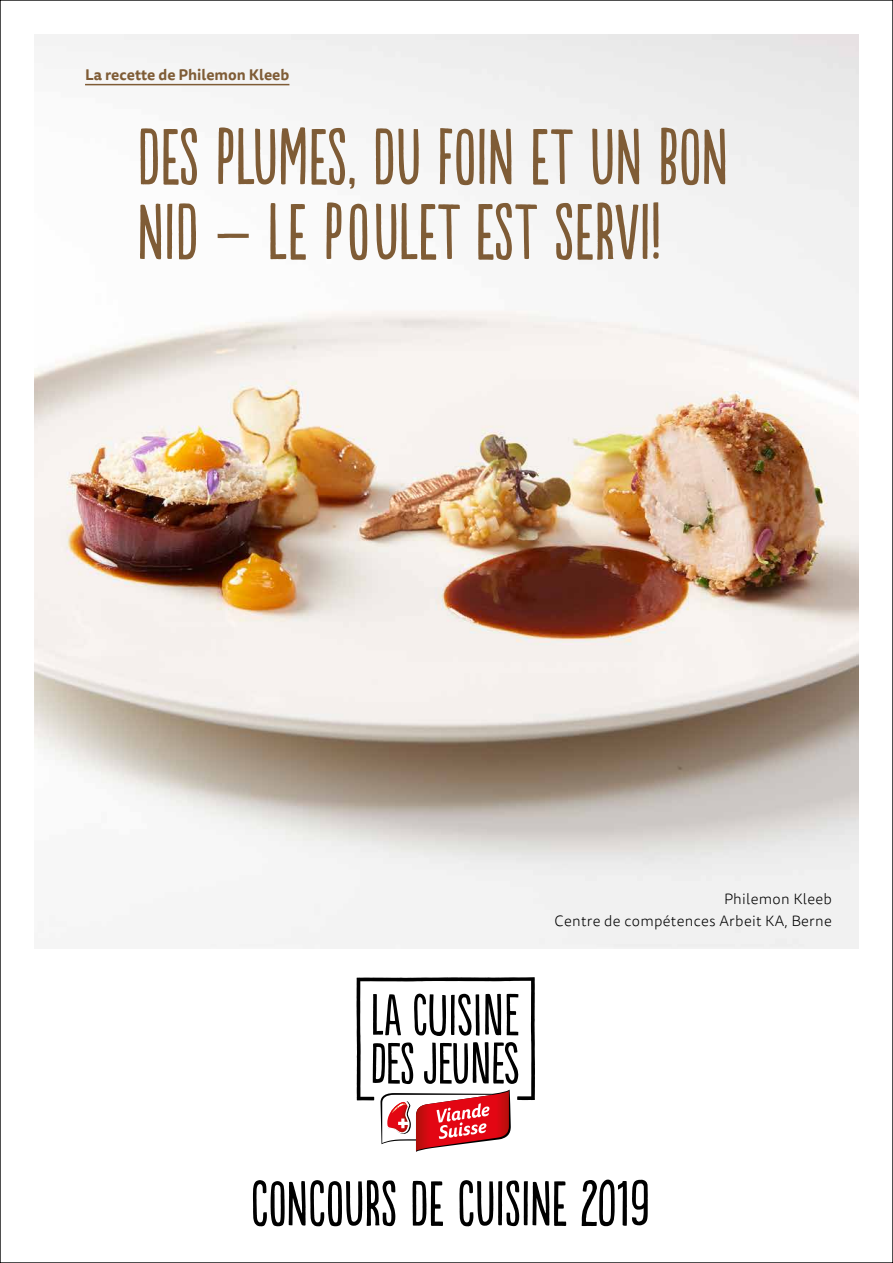
<style>
.page{position:relative;width:893px;height:1263px;background:#fff}
.page>*{position:absolute;margin:0;border:0;box-sizing:border-box;transform-origin:0 0}
.t1{font:75px/75px "Populaire";letter-spacing:.01em;color:#7f5c36}
.t2{font:60px "Populaire";letter-spacing:.01em;color:#000}
.t3{font:300 15px/22.5px "Tisa Sans OT";letter-spacing:.02em;color:#000;text-align:right}
.t4{font:700 15px "Tisa Sans OT";color:#7f5c36}
</style>
<div class="page">
<img style="left:34px;top:34px;width:825px;height:914px">
<hr style="left:85px;top:84px;width:204px;height:1px;background:#7f5c36">
<svg style="left:357px;top:977px;width:178px;height:175px"></svg>
<p class="t4" style="left:85px;top:65px;width:206px">La recette de Philemon Kleeb</p>
<h1 class="t1" style="left:137px;top:123px;width:592px">DES PLUMES, DU FOIN ET UN BON<br>NID – LE POULET EST SERVI!</h1>
<p class="t3" style="left:555px;top:888px;width:279px">Philemon Kleeb<br>Centre de compétences Arbeit KA, Berne</p>
<h2 class="t2" style="left:251px;top:1171px;width:400px">CONCOURS DE CUISINE 2019</h2>
</div>
